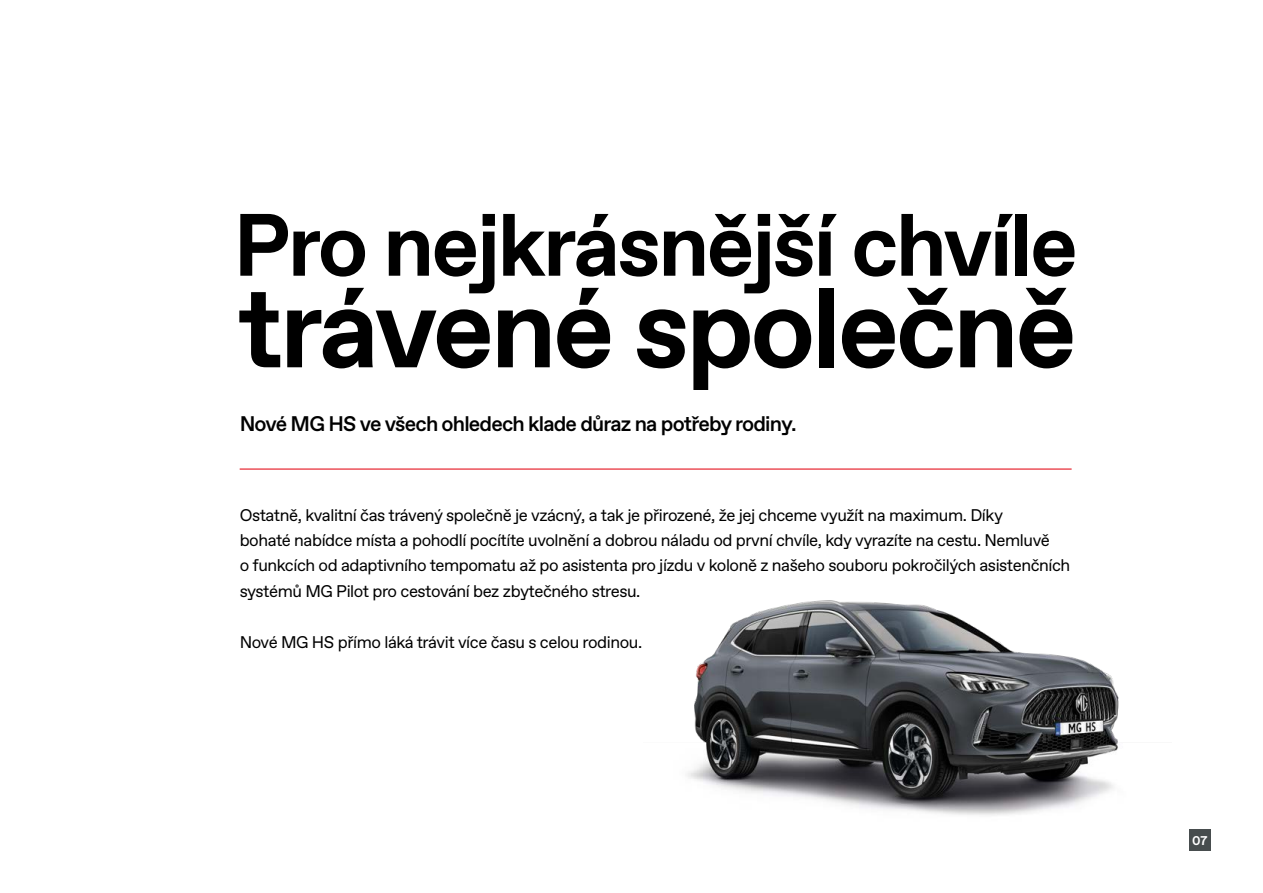
<style>
.page{position:relative;width:1263px;height:893px;background:#fff}
.page>*{position:absolute;margin:0;border:0;box-sizing:border-box;transform-origin:0 0}
.t1{font:700 113.55px "Favorit Std";letter-spacing:-.035em;color:#000}
.t2{font:700 88.2px "Favorit Std";letter-spacing:-.035em;color:#000}
.t3{font:500 21.15px "Favorit Std";letter-spacing:-.04em;color:#000}
.t4{font:16.95px/25.3px "Favorit Std";letter-spacing:-.025em;color:#000}
.t5{font:700 12.75px "Favorit Std";color:#fff}
</style>
<div class="page">
<img style="left:687px;top:600px;width:432px;height:216px">
<hr style="left:240px;top:468px;width:831px;height:2px;background:#e30613">
<div style="left:1189px;top:830px;width:21px;height:21px;background:#474d4e"></div>
<h2 class="t2" style="left:233px;top:186px;width:846px">Pro nejkrásnější chvíle</h2>
<h1 class="t1" style="left:237px;top:252px;width:841px">trávené společně</h1>
<p class="t3" style="left:240px;top:410px;width:558px">Nové MG HS ve všech ohledech klade důraz na potřeby rodiny.</p>
<p class="t4" style="left:240px;top:502px;width:832px">Ostatně, kvalitní čas trávený společně je vzácný, a tak je přirozené, že jej chceme využít na maximum. Díky<br>bohaté nabídce místa a pohodlí pocítíte uvolnění a dobrou náladu od první chvíle, kdy vyrazíte na cestu. Nemluvě<br>o funkcích od adaptivního tempomatu až po asistenta pro jízdu v koloně z našeho souboru pokročilých asistenčních systémů MG Pilot pro cestování bez zbytečného stresu.</p>
<p class="t4" style="left:240px;top:628px;width:404px">Nové MG HS přímo láká trávit více času s celou rodinou.</p>
<p class="t5" style="left:1192px;top:832px;width:17px">07</p>
</div>
